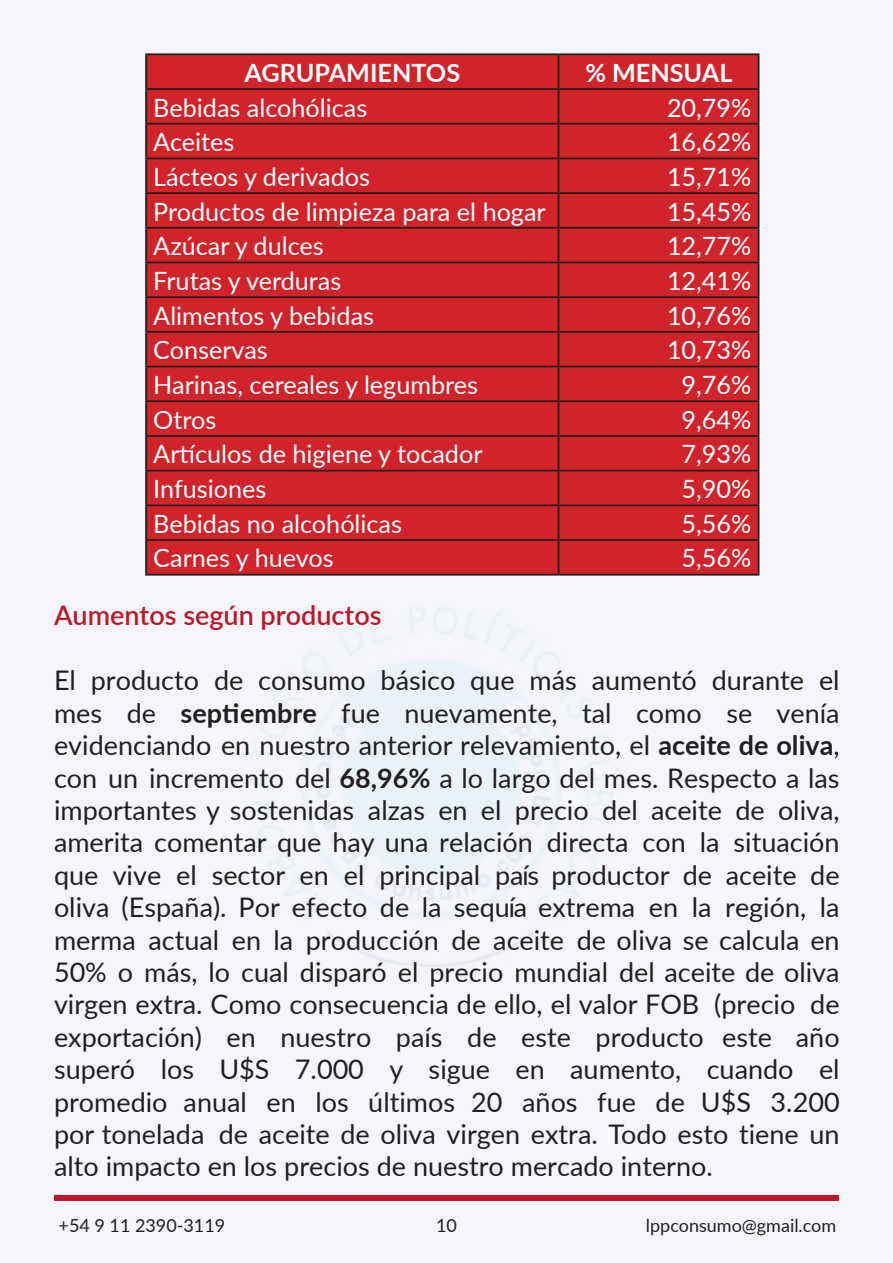
<style>
.page{position:relative;width:893px;height:1263px;background:#f5f6fb}
.page>*{position:absolute;margin:0;border:0;box-sizing:border-box;transform-origin:0 0}
.t1{font:27px/32.4px "Lato";color:#231f20;text-align:justify}
.t2{font:600 27px "Lato";color:#bd172a}
.t3{font:25.2px "Lato";color:#fff}
.t4{font:700 25.2px "Lato";color:#fff}
.t5{font:18px "Lato";color:#231f20}
.s1{font-weight:700}
</style>
<div class="page">
<div style="left:54px;top:1195px;width:785px;height:6px;background:#bd172a"></div>
<div style="left:147px;top:55px;width:611px;height:519px;background:#d1232a"></div>
<hr style="left:145px;top:53px;width:413px;height:2px;background:#231f20">
<hr style="left:145px;top:55px;width:2px;height:33px;background:#231f20">
<hr style="left:558px;top:53px;width:201px;height:2px;background:#231f20">
<hr style="left:558px;top:55px;width:1px;height:33px;background:#231f20">
<hr style="left:758px;top:55px;width:1px;height:33px;background:#231f20">
<hr style="left:145px;top:88px;width:413px;height:2px;background:#231f20">
<hr style="left:145px;top:90px;width:2px;height:33px;background:#231f20">
<hr style="left:558px;top:88px;width:201px;height:2px;background:#231f20">
<hr style="left:558px;top:90px;width:1px;height:33px;background:#231f20">
<hr style="left:758px;top:90px;width:1px;height:33px;background:#231f20">
<hr style="left:145px;top:123px;width:413px;height:2px;background:#231f20">
<hr style="left:145px;top:125px;width:2px;height:32px;background:#231f20">
<hr style="left:558px;top:123px;width:201px;height:2px;background:#231f20">
<hr style="left:558px;top:125px;width:1px;height:32px;background:#231f20">
<hr style="left:758px;top:125px;width:1px;height:32px;background:#231f20">
<hr style="left:145px;top:157px;width:413px;height:2px;background:#231f20">
<hr style="left:145px;top:159px;width:2px;height:33px;background:#231f20">
<hr style="left:558px;top:157px;width:201px;height:2px;background:#231f20">
<hr style="left:558px;top:159px;width:1px;height:33px;background:#231f20">
<hr style="left:758px;top:159px;width:1px;height:33px;background:#231f20">
<hr style="left:145px;top:192px;width:413px;height:2px;background:#231f20">
<hr style="left:145px;top:194px;width:2px;height:33px;background:#231f20">
<hr style="left:558px;top:192px;width:201px;height:2px;background:#231f20">
<hr style="left:558px;top:194px;width:1px;height:33px;background:#231f20">
<hr style="left:758px;top:194px;width:1px;height:33px;background:#231f20">
<hr style="left:145px;top:227px;width:413px;height:2px;background:#231f20">
<hr style="left:145px;top:229px;width:2px;height:33px;background:#231f20">
<hr style="left:558px;top:227px;width:201px;height:2px;background:#231f20">
<hr style="left:558px;top:229px;width:1px;height:33px;background:#231f20">
<hr style="left:758px;top:229px;width:1px;height:33px;background:#231f20">
<hr style="left:145px;top:262px;width:413px;height:1px;background:#231f20">
<hr style="left:145px;top:263px;width:2px;height:33px;background:#231f20">
<hr style="left:558px;top:262px;width:201px;height:1px;background:#231f20">
<hr style="left:558px;top:263px;width:1px;height:33px;background:#231f20">
<hr style="left:758px;top:263px;width:1px;height:33px;background:#231f20">
<hr style="left:145px;top:296px;width:413px;height:2px;background:#231f20">
<hr style="left:145px;top:298px;width:2px;height:33px;background:#231f20">
<hr style="left:558px;top:296px;width:201px;height:2px;background:#231f20">
<hr style="left:558px;top:298px;width:1px;height:33px;background:#231f20">
<hr style="left:758px;top:298px;width:1px;height:33px;background:#231f20">
<hr style="left:145px;top:331px;width:413px;height:2px;background:#231f20">
<hr style="left:145px;top:333px;width:2px;height:33px;background:#231f20">
<hr style="left:558px;top:331px;width:201px;height:2px;background:#231f20">
<hr style="left:558px;top:333px;width:1px;height:33px;background:#231f20">
<hr style="left:758px;top:333px;width:1px;height:33px;background:#231f20">
<hr style="left:145px;top:366px;width:413px;height:1px;background:#231f20">
<hr style="left:145px;top:367px;width:2px;height:33px;background:#231f20">
<hr style="left:558px;top:366px;width:201px;height:1px;background:#231f20">
<hr style="left:558px;top:367px;width:1px;height:33px;background:#231f20">
<hr style="left:758px;top:367px;width:1px;height:33px;background:#231f20">
<hr style="left:145px;top:400px;width:413px;height:2px;background:#231f20">
<hr style="left:145px;top:402px;width:2px;height:33px;background:#231f20">
<hr style="left:558px;top:400px;width:201px;height:2px;background:#231f20">
<hr style="left:558px;top:402px;width:1px;height:33px;background:#231f20">
<hr style="left:758px;top:402px;width:1px;height:33px;background:#231f20">
<hr style="left:145px;top:435px;width:413px;height:2px;background:#231f20">
<hr style="left:145px;top:437px;width:2px;height:33px;background:#231f20">
<hr style="left:558px;top:435px;width:201px;height:2px;background:#231f20">
<hr style="left:558px;top:437px;width:1px;height:33px;background:#231f20">
<hr style="left:758px;top:437px;width:1px;height:33px;background:#231f20">
<hr style="left:145px;top:470px;width:413px;height:1px;background:#231f20">
<hr style="left:145px;top:471px;width:2px;height:33px;background:#231f20">
<hr style="left:558px;top:470px;width:201px;height:1px;background:#231f20">
<hr style="left:558px;top:471px;width:1px;height:33px;background:#231f20">
<hr style="left:758px;top:471px;width:1px;height:33px;background:#231f20">
<hr style="left:145px;top:504px;width:413px;height:2px;background:#231f20">
<hr style="left:145px;top:506px;width:2px;height:33px;background:#231f20">
<hr style="left:558px;top:504px;width:201px;height:2px;background:#231f20">
<hr style="left:558px;top:506px;width:1px;height:33px;background:#231f20">
<hr style="left:758px;top:506px;width:1px;height:33px;background:#231f20">
<hr style="left:145px;top:539px;width:413px;height:2px;background:#231f20">
<hr style="left:145px;top:541px;width:2px;height:33px;background:#231f20">
<hr style="left:558px;top:539px;width:201px;height:2px;background:#231f20">
<hr style="left:558px;top:541px;width:1px;height:33px;background:#231f20">
<hr style="left:758px;top:541px;width:1px;height:33px;background:#231f20">
<hr style="left:145px;top:574px;width:413px;height:2px;background:#231f20">
<hr style="left:558px;top:574px;width:201px;height:2px;background:#231f20">
<p class="t4" style="left:244px;top:54px;width:217px">AGRUPAMIENTOS</p>
<p class="t4" style="left:585px;top:54px;width:149px">% MENSUAL</p>
<p class="t3" style="left:153px;top:89px;width:215px">Bebidas alcohólicas</p>
<p class="t3" style="left:667px;top:89px;width:86px">20,79%</p>
<p class="t3" style="left:153px;top:124px;width:83px">Aceites</p>
<p class="t3" style="left:667px;top:124px;width:86px">16,62%</p>
<p class="t3" style="left:153px;top:159px;width:218px">Lácteos y derivados</p>
<p class="t3" style="left:667px;top:159px;width:86px">15,71%</p>
<p class="t3" style="left:153px;top:193px;width:394px">Productos de limpieza para el hogar</p>
<p class="t3" style="left:667px;top:193px;width:86px">15,45%</p>
<p class="t3" style="left:153px;top:228px;width:172px">Azúcar y dulces</p>
<p class="t3" style="left:667px;top:228px;width:86px">12,77%</p>
<p class="t3" style="left:153px;top:263px;width:190px">Frutas y verduras</p>
<p class="t3" style="left:667px;top:263px;width:86px">12,41%</p>
<p class="t3" style="left:153px;top:297px;width:222px">Alimentos y bebidas</p>
<p class="t3" style="left:667px;top:297px;width:86px">10,76%</p>
<p class="t3" style="left:153px;top:332px;width:116px">Conservas</p>
<p class="t3" style="left:667px;top:332px;width:86px">10,73%</p>
<p class="t3" style="left:153px;top:367px;width:326px">Harinas, cereales y legumbres</p>
<p class="t3" style="left:682px;top:367px;width:71px">9,76%</p>
<p class="t3" style="left:153px;top:401px;width:65px">Otros</p>
<p class="t3" style="left:682px;top:401px;width:71px">9,64%</p>
<p class="t3" style="left:153px;top:436px;width:331px">Artículos de higiene y tocador</p>
<p class="t3" style="left:682px;top:436px;width:71px">7,93%</p>
<p class="t3" style="left:153px;top:471px;width:115px">Infusiones</p>
<p class="t3" style="left:682px;top:471px;width:71px">5,90%</p>
<p class="t3" style="left:153px;top:505px;width:250px">Bebidas no alcohólicas</p>
<p class="t3" style="left:682px;top:505px;width:71px">5,56%</p>
<p class="t3" style="left:153px;top:540px;width:182px">Carnes y huevos</p>
<p class="t3" style="left:682px;top:540px;width:71px">5,56%</p>
<p class="t2" style="left:54px;top:596px;width:329px">Aumentos según productos</p>
<p class="t1" style="left:54px;top:663px;width:787px">El producto de consumo básico que más aumentó durante el mes de <span class="s1">septiembre</span> fue nuevamente, tal como se venía evidenciando en nuestro anterior relevamiento, el <span class="s1">aceite de oliva</span>, con un incremento del <span class="s1">68,96%</span> a lo largo del mes. Respecto a las importantes y sostenidas alzas en el precio del aceite de oliva, amerita comentar que hay una relación directa con la situación que vive el sector en el principal país productor de aceite de oliva (España). Por efecto de la sequía extrema en la región, la merma actual en la producción de aceite de oliva se calcula en 50% o más, lo cual disparó el precio mundial del aceite de oliva virgen extra. Como consecuencia de ello, el valor FOB (precio de exportación) en nuestro país de este producto este año superó los U$S 7.000 y sigue en aumento, cuando el promedio anual en los últimos 20 años fue de U$S 3.200 por tonelada de aceite de oliva virgen extra. Todo esto tiene un alto impacto en los precios de nuestro mercado interno.</p>
<p class="t5" style="left:59px;top:1212px;width:168px">+54 9 11 2390-3119</p>
<p class="t5" style="left:436px;top:1212px;width:22px">10</p>
<p class="t5" style="left:646px;top:1212px;width:192px">lppconsumo@gmail.com</p>
</div>
